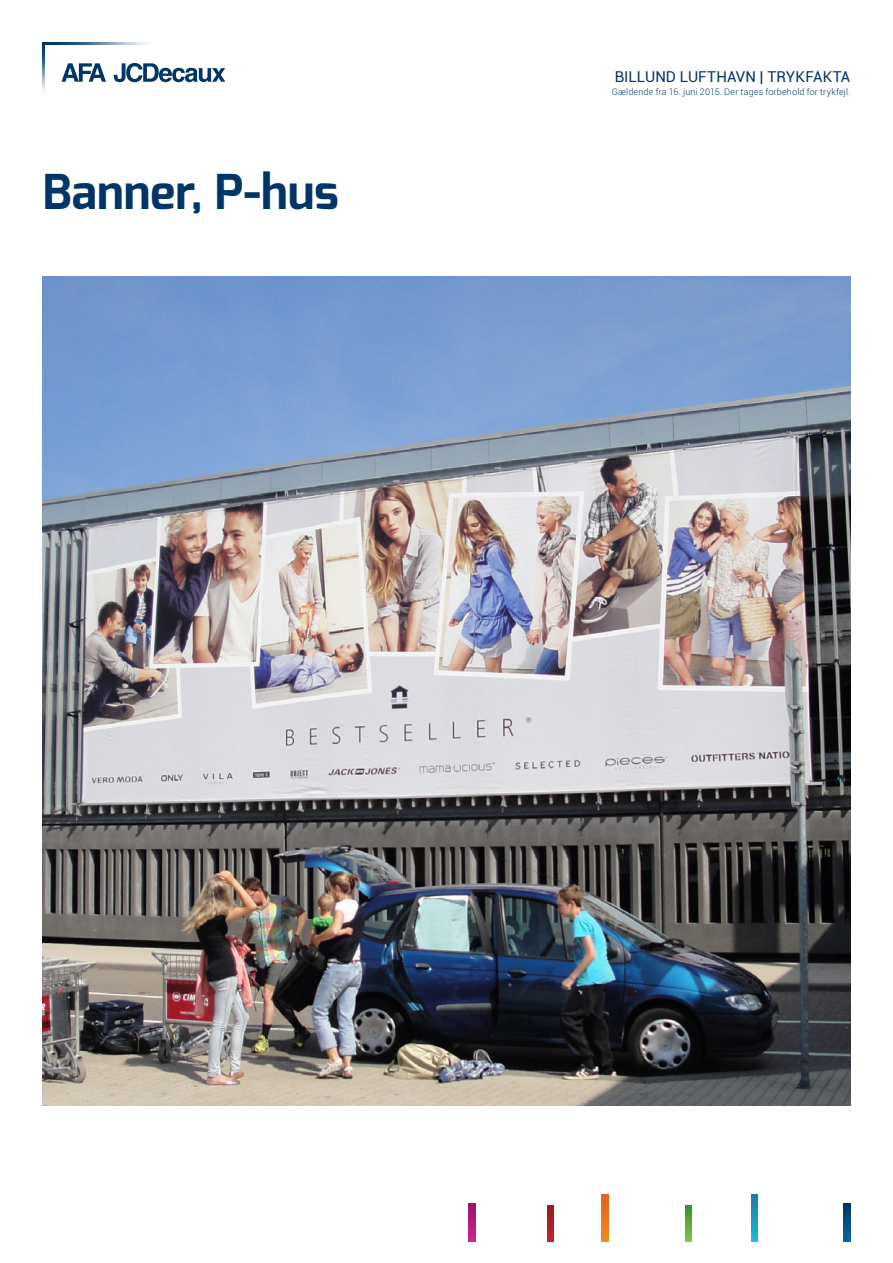
<style>
.page{position:relative;width:893px;height:1263px;background:#fff}
.page>*{position:absolute;margin:0;border:0;box-sizing:border-box;transform-origin:0 0}
.t1{font:700 48px "Exo";letter-spacing:.005em;color:#003667}
.t2{font:15px "Roboto";letter-spacing:.01em;color:#003667}
.t3{font:300 9px "Roboto";letter-spacing:.02em;color:#003667}
</style>
<div class="page">
<svg style="left:469px;top:1204px;width:6px;height:37px"></svg>
<svg style="left:547px;top:1205px;width:7px;height:36px"></svg>
<svg style="left:602px;top:1195px;width:6px;height:46px"></svg>
<svg style="left:685px;top:1205px;width:7px;height:36px"></svg>
<svg style="left:751px;top:1195px;width:7px;height:46px"></svg>
<svg style="left:844px;top:1204px;width:6px;height:37px"></svg>
<svg style="left:61px;top:63px;width:45px;height:19px"></svg>
<svg style="left:114px;top:63px;width:111px;height:19px"></svg>
<svg style="left:45px;top:43px;width:103px;height:2px"></svg>
<svg style="left:43px;top:43px;width:2px;height:48px"></svg>
<img style="left:43px;top:276px;width:807px;height:830px">
<h1 class="t1" style="left:43px;top:160px;width:298px">Banner, P-hus</h1>
<h2 class="t2" style="left:615px;top:67px;width:237px">BILLUND LUFTHAVN | TRYKFAKTA</h2>
<p class="t3" style="left:612px;top:85px;width:240px">Gældende fra 16. juni 2015. Der tages forbehold for trykfejl.</p>
</div>
